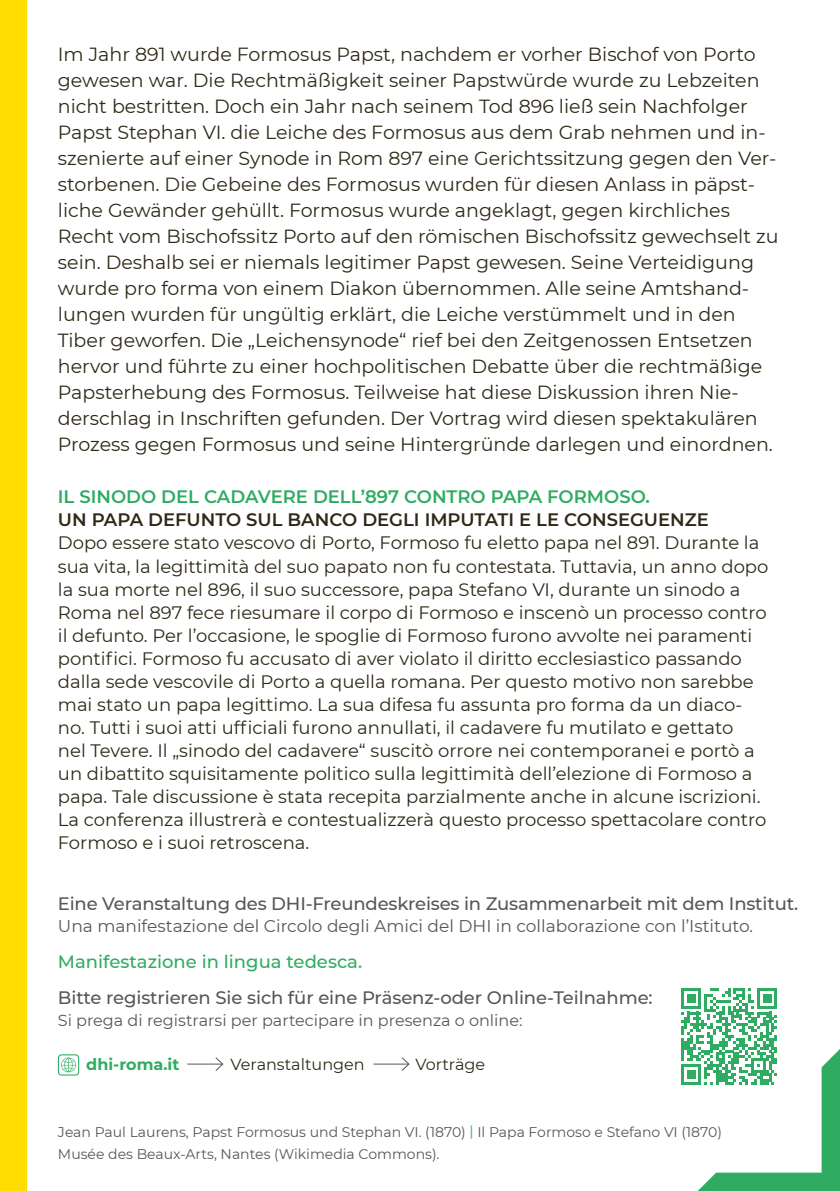
<style>
.page{position:relative;width:840px;height:1191px;background:#fff}
.page>*{position:absolute;margin:0;border:0;box-sizing:border-box;transform-origin:0 0}
.t1{font:19px/26px "Montserrat";color:#2e2917}
.t2{font:18px/23px "Montserrat";color:#2e2917}
.t3{font:500 18px "Montserrat";letter-spacing:-.01em;color:#575756}
.t4{font:600 18px "Montserrat";color:#2e2917}
.t5{font:600 18px "Montserrat";color:#30ac62}
.t6{font:500 18px "Montserrat";color:#30ac62}
.t7{font:17px "Montserrat";color:#575756}
.t8{font:16px "Montserrat";color:#575756}
.t9{font:16px "Montserrat";color:#2e2917}
.t10{font:700 16px "Montserrat";color:#30ac62}
.t11{font:14px/22px "Montserrat";color:#575756}
.s1{color:#30ac62}
</style>
<div class="page">
<div style="left:0;top:0;width:27px;height:1191px;background:#fd0"></div>
<hr style="left:187px;top:1063px;width:35px;height:1px;background:#575756">
<svg style="left:214px;top:1057px;width:10px;height:14px"></svg>
<hr style="left:373px;top:1063px;width:35px;height:1px;background:#575756">
<svg style="left:400px;top:1057px;width:10px;height:14px"></svg>
<svg style="left:61px;top:1057px;width:15px;height:15px"></svg>
<div style="left:58px;top:1054px;width:21px;height:21px;border:1px solid #30ac62;border-radius:3px"></div>
<svg style="left:681px;top:988px;width:158px;height:203px"></svg>
<p class="t1" style="left:58px;top:40px;width:721px">Im Jahr 891 wurde Formosus Papst, nachdem er vorher Bischof von Porto gewesen war. Die Rechtmäßigkeit seiner Papstwürde wurde zu Lebzeiten nicht bestritten. Doch ein Jahr nach seinem Tod 896 ließ sein Nachfolger Papst Stephan VI. die Leiche des Formosus aus dem Grab nehmen und in&shy;szenierte auf einer Synode in Rom 897 eine Gerichtssitzung gegen den Ver&shy;storbenen. Die Gebeine des Formosus wurden für diesen Anlass in päpst&shy;liche Gewänder gehüllt. Formosus wurde angeklagt, gegen kirchliches Recht vom Bischofssitz Porto auf den römischen Bischofssitz gewechselt zu sein. Deshalb sei er niemals legitimer Papst gewesen. Seine Verteidigung wurde pro forma von einem Diakon übernommen. Alle seine Amtshand&shy;lungen wurden für ungültig erklärt, die Leiche verstümmelt und in den Tiber geworfen. Die „Leichensynode“ rief bei den Zeitgenossen Entsetzen hervor und führte zu einer hochpolitischen Debatte über die rechtmäßige Papsterhebung des Formosus. Teilweise hat diese Diskussion ihren Nie&shy;derschlag in Inschriften gefunden. Der Vortrag wird diesen spektakulären Prozess gegen Formosus und seine Hintergründe darlegen und einordnen.</p>
<p class="t5" style="left:58px;top:484px;width:593px">IL SINODO DEL CADAVERE DELL’897 CONTRO PAPA FORMOSO.</p>
<p class="t4" style="left:58px;top:507px;width:652px">UN PAPA DEFUNTO SUL BANCO DEGLI IMPUTATI E LE CONSEGUENZE</p>
<p class="t2" style="left:58px;top:531px;width:711px">Dopo essere stato vescovo di Porto, Formoso fu eletto papa nel 891. Durante la sua vita, la legittimità del suo papato non fu contestata. Tuttavia, un anno dopo la sua morte nel 896, il suo successore, papa Stefano VI, durante un sinodo a Roma nel 897 fece riesumare il corpo di Formoso e inscenò un processo contro il defunto. Per l’occasione, le spoglie di Formoso furono avvolte nei paramenti pontifici. Formoso fu accusato di aver violato il diritto ecclesiastico passando dalla sede vescovile di Porto a quella romana. Per questo motivo non sarebbe mai stato un papa legittimo. La sua difesa fu assunta pro forma da un diaco&shy;no. Tutti i suoi atti ufficiali furono annullati, il cadavere fu mutilato e gettato<br>nel Tevere. Il „sinodo del cadavere“ suscitò orrore nei contemporanei e portò a un dibattito squisitamente politico sulla legittimità dell’elezione di Formoso a papa. Tale discussione è stata recepita parzialmente anche in alcune iscrizioni.<br>La conferenza illustrerà e contestualizzerà questo processo spettacolare contro Formoso e i suoi retroscena.</p>
<p class="t3" style="left:58px;top:890px;width:741px">Eine Veranstaltung des DHI-Freundeskreises in Zusammenarbeit mit dem Institut.</p>
<p class="t7" style="left:58px;top:913px;width:696px">Una manifestazione del Circolo degli Amici del DHI in collaborazione con l’Istituto.</p>
<p class="t6" style="left:58px;top:948px;width:305px">Manifestazione in lingua tedesca.</p>
<p class="t3" style="left:58px;top:984px;width:596px">Bitte registrieren Sie sich für eine Präsenz-oder Online-Teilnahme:</p>
<p class="t8" style="left:58px;top:1009px;width:466px">Si prega di registrarsi per partecipare in presenza o online:</p>
<p class="t10" style="left:86px;top:1052px;width:94px">dhi-roma.it</p>
<p class="t9" style="left:230px;top:1053px;width:136px">Veranstaltungen</p>
<p class="t9" style="left:415px;top:1053px;width:71px">Vorträge</p>
<p class="t11" style="left:58px;top:1120px;width:665px">Jean Paul Laurens, Papst Formosus und Stephan VI. (1870) <span class="s1">|</span> Il Papa Formoso e Stefano VI (1870)<br>Musée des Beaux-Arts, Nantes (Wikimedia Commons).</p>
</div>
